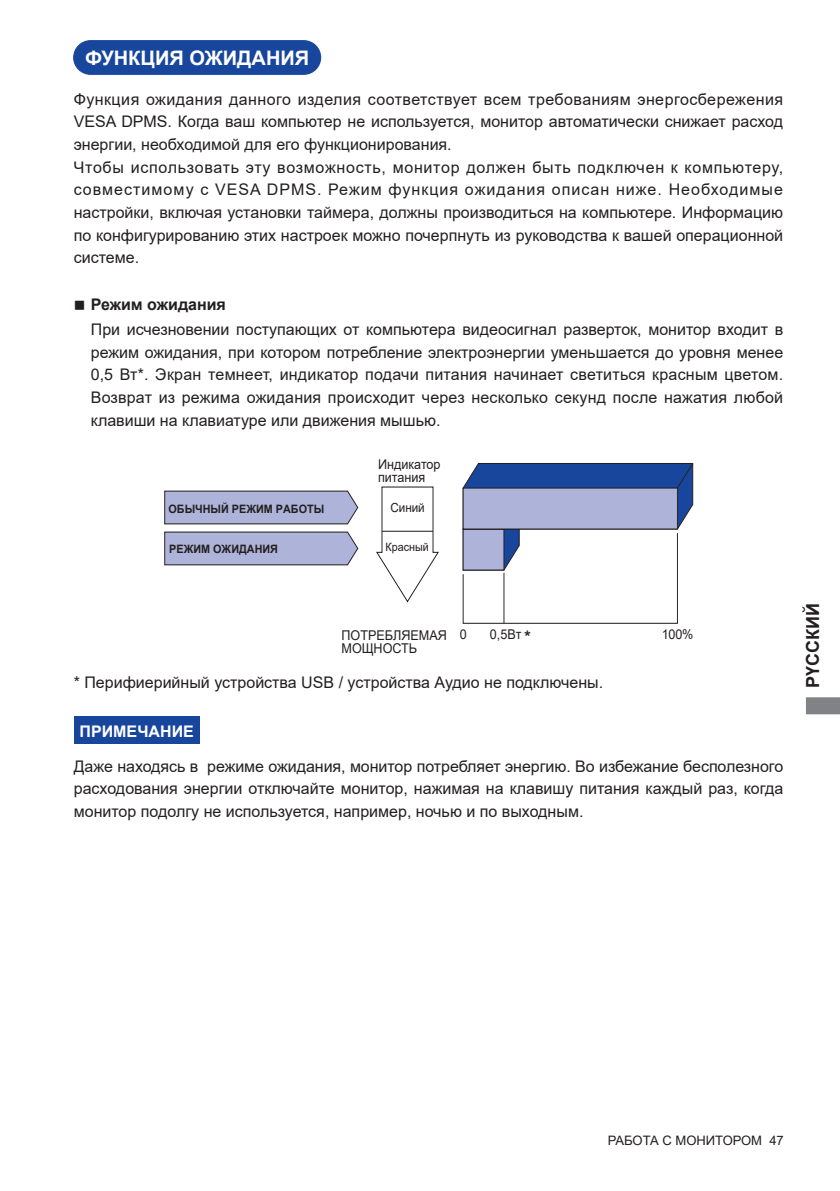
<style>
.page{position:relative;width:840px;height:1191px;background:#fff}
.page>*{position:absolute;margin:0;border:0;box-sizing:border-box;transform-origin:0 0}
.t1{font:700 20px "Arial";color:#fff}
.t2{font:700 18px "Arial";color:#231f20}
.t3{font:16px/22.6px "Arial";color:#231f20;text-align:justify}
.t4{font:700 16px "Arial";color:#231f20}
.t5{font:700 16px "Arial";color:#fff}
.t6{font:13.4px/13.4px "Arial";color:#231f20;scale:.93 1}
.t7{font:13px "Arial";color:#231f20}
.t8{font:12.6px "Arial";color:#231f20;scale:.93 1}
.t9{font:700 11.6px "Arial";color:#231f20;scale:.93 1}
.t10{font:11.6px "Arial";color:#231f20;scale:.93 1}
</style>
<div class="page">
<svg style="left:806px;top:697px;width:33px;height:17px"></svg>
<div style="left:74px;top:716px;width:125px;height:28px;background:#18469d"></div>
<svg style="left:462px;top:463px;width:231px;height:161px"></svg>
<svg style="left:164px;top:490px;width:195px;height:35px;background:#aaaecf"></svg>
<svg style="left:164px;top:531px;width:195px;height:35px;background:#aaaecf"></svg>
<svg style="left:376px;top:486px;width:63px;height:117px"></svg>
<hr style="left:382px;top:531px;width:51px;height:1px;background:#231f20">
<div style="left:74px;top:41px;width:246px;height:33px;background:#18469d;border-radius:17px"></div>
<div style="left:73px;top:40px;width:248px;height:35px;border:1px solid #18469d;border-radius:17px"></div>
<p class="t1" style="left:85px;top:44px;width:225px">ФУНКЦИЯ ОЖИДАНИЯ</p>
<p class="t3" style="left:74px;top:88px;width:710px;text-align:left">Функция ожидания данного изделия соответствует всем требованиям энергосбережения VESA DPMS. Когда ваш компьютер не используется, монитор автоматически снижает расход энергии, необходимой для его функционирования.<br>Чтобы использовать эту возможность, монитор должен быть подключен к компьютеру, совместимому с VESA DPMS. Режим функция ожидания описан ниже. Необходимые настройки, включая установки таймера, должны производиться на компьютере. Информацию по конфигурированию этих настроек можно почерпнуть из руководства к вашей операционной системе.</p>
<p class="t4" style="left:74px;top:293px;width:154px">■ Режим ожидания</p>
<p class="t3" style="left:91px;top:318px;width:693px">При исчезновении поступающих от компьютера видеосигнал разверток, монитор входит в режим ожидания, при котором потребление электроэнергии уменьшается до уровня менее 0,5 Вт*. Экран темнеет, индикатор подачи питания начинает светиться красным цветом.<br>Возврат из режима ожидания происходит через несколько секунд после нажатия любой клавиши на клавиатуре или движения мышью.</p>
<p class="t9" style="left:168px;top:501px;width:169px">ОБЫЧНЫЙ РЕЖИМ РАБОТЫ</p>
<p class="t6" style="left:378px;top:457px;width:69px">Индикатор питания</p>
<p class="t8" style="left:390px;top:499px;width:39px">Синий</p>
<p class="t9" style="left:169px;top:540px;width:118px">РЕЖИМ ОЖИДАНИЯ</p>
<p class="t10" style="left:385px;top:539px;width:48px">Красный</p>
<p class="t6" style="left:341px;top:628px;width:115px">ПОТРЕБЛЯЕМАЯ<br>МОЩНОСТЬ</p>
<p class="t6" style="left:459px;top:627px;width:9px">0</p>
<p class="t6" style="left:489px;top:627px;width:36px">0,5Вт</p>
<p class="t6" style="left:661px;top:627px;width:35px">100%</p>
<p class="t4" style="left:524px;top:624px;width:8px">*</p>
<p class="t3" style="left:74px;top:671px;width:530px">* Перифиерийный устройства USB / устройства Аудио не подключены.</p>
<p class="t5" style="left:80px;top:720px;width:116px">ПРИМЕЧАНИЕ</p>
<p class="t3" style="left:74px;top:754px;width:710px">Даже находясь в режиме ожидания, монитор потребляет энергию. Во избежание бесполезного расходования энергии отключайте монитор, нажимая на клавишу питания каждый раз, когда монитор подолгу не используется, например, ночью и по выходным.</p>
<p class="t2" style="left:799px;top:688px;width:86px;rotate:-90deg">РҮССКИЙ</p>
<p class="t7" style="left:607px;top:1131px;width:177px">РАБОТА С МОНИТОРОМ 47</p>
</div>
